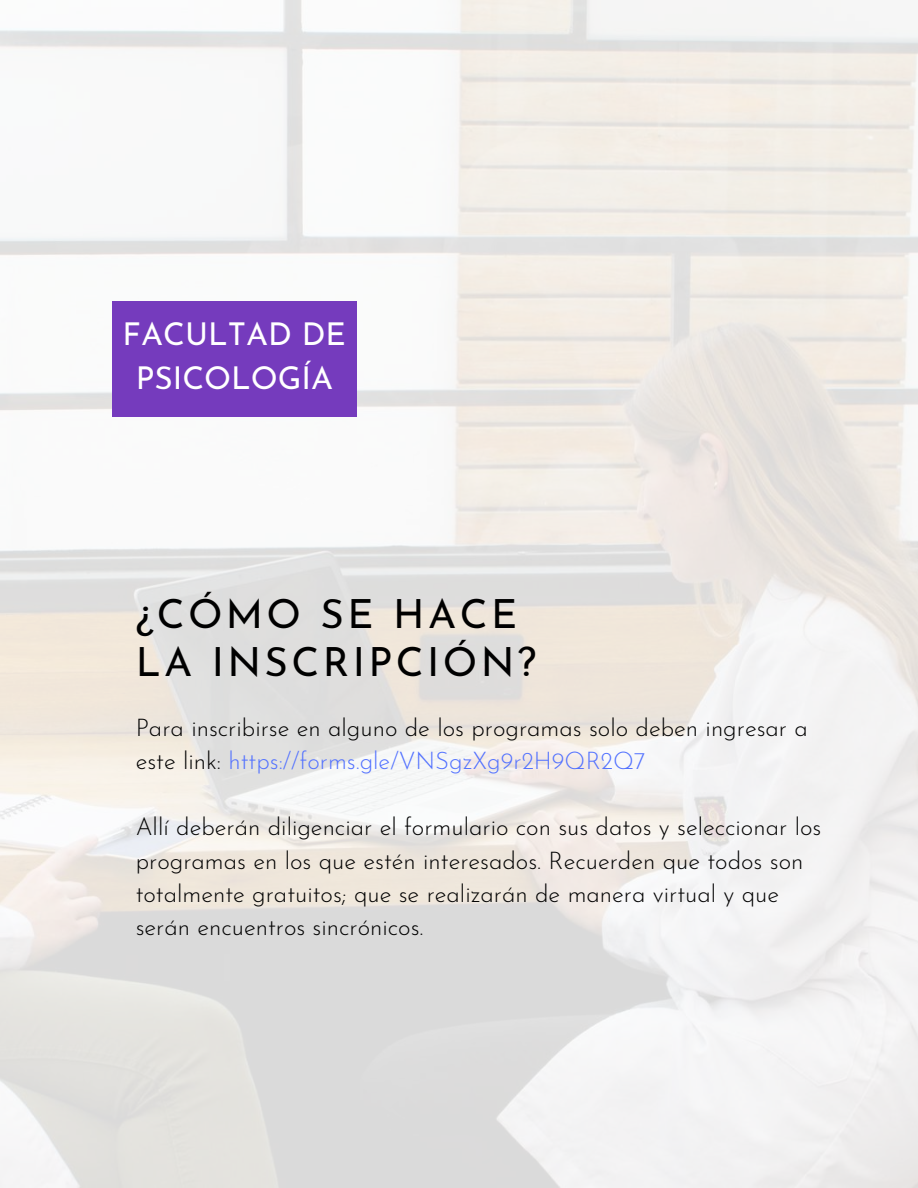
<style>
.page{position:relative;width:918px;height:1188px;background:#fff}
.page>*{position:absolute;margin:0;border:0;box-sizing:border-box;transform-origin:0 0}
.t1{font:40.2px/48px "Josefin Sans";letter-spacing:.085em;color:#000}
.t2{font:31.5px/44px "Josefin Sans";color:#fff;text-align:center}
.t3{font:300 24px/33.2px "Josefin Sans";color:#000}
.s1{color:#5271ff}
</style>
<div class="page">
<img style="left:0;top:0;width:918px;height:1188px">
<div style="left:113px;top:301px;width:244px;height:116px;background:#753bbd"></div>
<h2 class="t2" style="left:123px;top:315px;width:225px">FACULTAD DE<br>PSICOLOGÍA</h2>
<h1 class="t1" style="left:136px;top:594px;width:402px">¿CÓMO SE HACE<br>LA INSCRIPCIÓN?</h1>
<p class="t3" style="left:136px;top:713px;width:674px">Para inscribirse en alguno de los programas solo deben ingresar a este link: <span class="s1">https://forms.gle/VNSgzXg9r2H9QR2Q7</span></p>
<p class="t3" style="left:136px;top:813px;width:687px">Allí deberán diligenciar el formulario con sus datos y seleccionar los programas en los que estén interesados. Recuerden que todos son totalmente gratuitos; que se realizarán de manera virtual y que serán encuentros sincrónicos.</p>
</div>
